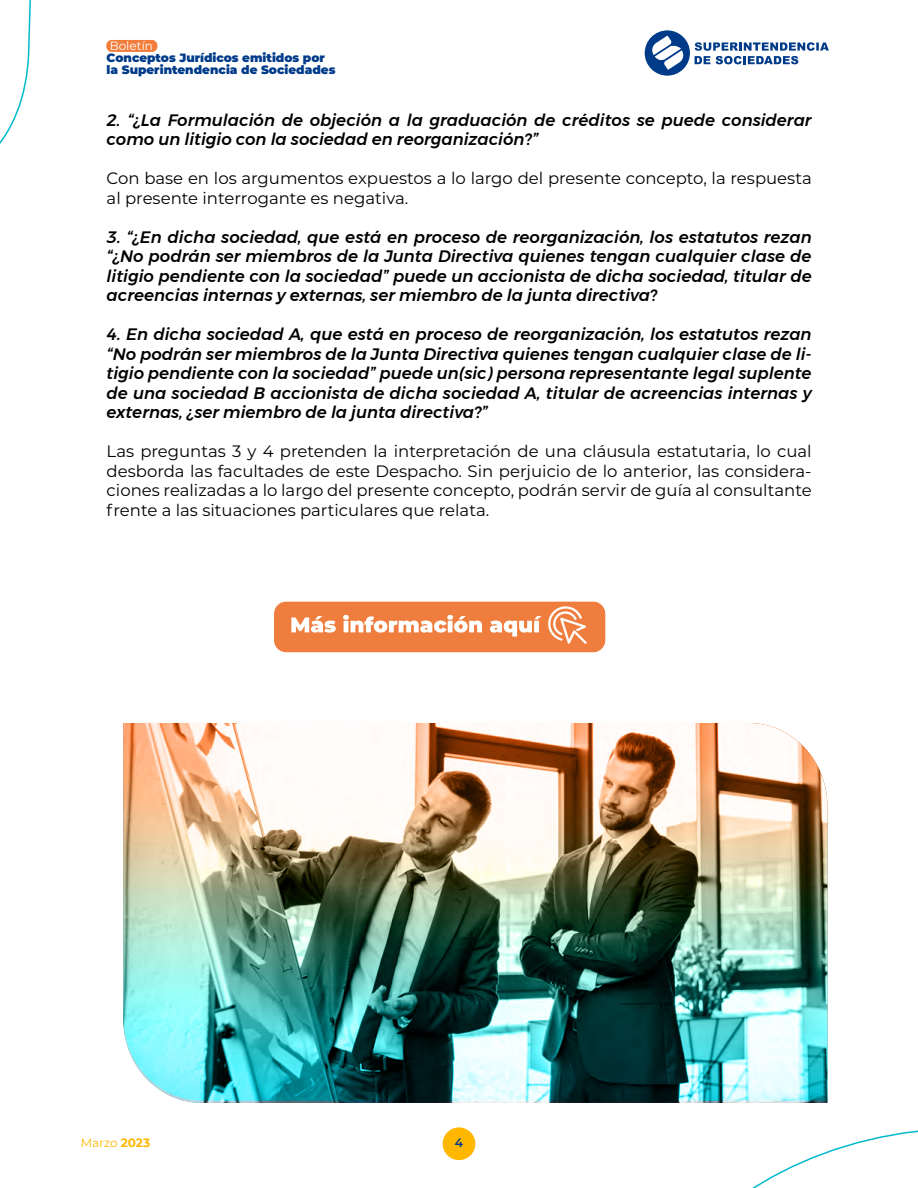
<style>
.page{position:relative;width:918px;height:1188px;background:#fff}
.page>*{position:absolute;margin:0;border:0;box-sizing:border-box;transform-origin:0 0}
.t1{font:italic 500 16.5px/19.5px "Montserrat";color:#000;text-align:justify}
.t2{font:16.5px/19.5px "Montserrat";color:#000}
.t3{font:600 12.3px "Montserrat";color:#003b8a}
.t4{font:900 12px/12px "Montserrat";color:#003b8a}
.t5{font:12px "Montserrat";color:#ffb700}
.t6{font:12px "Montserrat";color:#fff}
.s1{font-weight:700}
</style>
<div class="page">
<div style="left:106px;top:40px;width:51px;height:12px;background:#f27d3b;border-radius:5px"></div>
<svg style="left:752px;top:1130px;width:166px;height:58px"></svg>
<div style="left:443px;top:1127px;width:32px;height:33px;background:#ffb700;border-radius:50%"></div>
<svg style="left:0;top:0;width:31px;height:144px"></svg>
<svg style="left:645px;top:30px;width:184px;height:46px"></svg>
<img style="left:123px;top:723px;width:704px;height:378px">
<div style="left:274px;top:602px;width:331px;height:50px;background:#ef7d3e;border-radius:12px"></div>
<svg style="left:291px;top:616px;width:45px;height:17px"></svg>
<svg style="left:343px;top:615px;width:139px;height:18px"></svg>
<svg style="left:490px;top:616px;width:52px;height:21px"></svg>
<svg style="left:548px;top:606px;width:39px;height:38px"></svg>
<p class="t6" style="left:110px;top:37px;width:45px">Boletín</p>
<p class="t4" style="left:107px;top:51px;width:230px">Conceptos Jurídicos emitidos por la Superintendencia de Sociedades</p>
<p class="t1" style="left:107px;top:110px;width:707px">2. “¿La Formulación de objeción a la graduación de créditos se puede considerar como un litigio con la sociedad en reorganización?”</p>
<p class="t2" style="left:107px;top:168px;width:707px">Con base en los argumentos expuestos a lo largo del presente concepto, la respuesta al presente interrogante es negativa.</p>
<p class="t1" style="left:107px;top:227px;width:707px">3. “¿En dicha sociedad, que está en proceso de reorganización, los estatutos rezan “¿No podrán ser miembros de la Junta Directiva quienes tengan cualquier clase de litigio pendiente con la sociedad” puede un accionista de dicha sociedad, titular de acreencias internas y externas, ser miembro de la junta directiva?</p>
<p class="t1" style="left:107px;top:325px;width:707px">4. En dicha sociedad A, que está en proceso de reorganización, los estatutos rezan “No podrán ser miembros de la Junta Directiva quienes tengan cualquier clase de li&shy;tigio pendiente con la sociedad” puede un(sic) persona representante legal suplente de una sociedad B accionista de dicha sociedad A, titular de acreencias internas y externas, ¿ser miembro de la junta directiva?”</p>
<p class="t2" style="left:107px;top:441px;width:707px;text-align:justify">Las preguntas 3 y 4 pretenden la interpretación de una cláusula estatutaria, lo cual desborda las facultades de este Despacho. Sin perjuicio de lo anterior, las considera&shy;ciones realizadas a lo largo del presente concepto, podrán servir de guía al consultante frente a las situaciones particulares que relata.</p>
<p class="t5" style="left:81px;top:1135px;width:71px">Marzo <span class="s1">2023</span></p>
<p class="t3" style="left:455px;top:1134px;width:10px">4</p>
</div>
